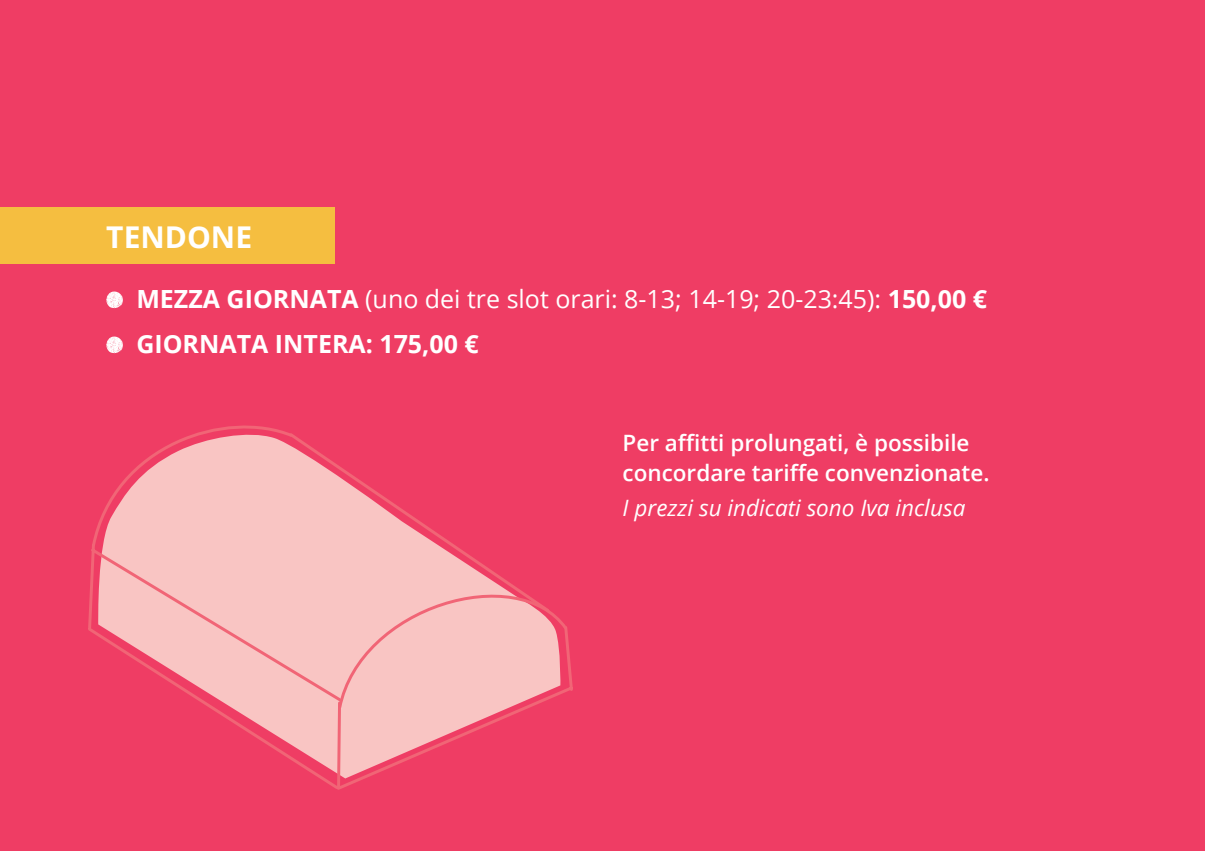
<style>
.page{position:relative;width:1205px;height:851px;background:#fff}
.page>*{position:absolute;margin:0;border:0;box-sizing:border-box;transform-origin:0 0}
.t1{font:700 30px "Open Sans";color:#fff}
.t2{font:700 25px/45px "Open Sans";color:#fff}
.t3{font:600 22.5px/30px "Open Sans";color:#fff}
.t4{font:italic 22.5px "Open Sans";color:#fff}
.s1{font-weight:400}
</style>
<div class="page">
<div style="left:0;top:0;width:1205px;height:850px;background:#ef3d64"></div>
<div style="left:0;top:207px;width:334px;height:57px;background:#f5be40"></div>
<svg style="left:106px;top:291px;width:17px;height:17px"></svg>
<svg style="left:106px;top:336px;width:17px;height:17px"></svg>
<svg style="left:88px;top:436px;width:485px;height:354px"></svg>
<svg style="left:90px;top:425px;width:206px;height:124px"></svg>
<p class="t1" style="left:106px;top:216px;width:147px">TENDONE</p>
<p class="t2" style="left:136px;top:276px;width:852px">MEZZA GIORNATA <span class="s1">(uno dei tre slot orari: 8-13; 14-19; 20-23:45):</span> 150,00 €<br>GIORNATA INTERA: 175,00 €</p>
<p class="t3" style="left:622px;top:427px;width:368px">Per affitti prolungati, è possibile concordare tariffe convenzionate.</p>
<p class="t4" style="left:622px;top:492px;width:344px">I prezzi su indicati sono Iva inclusa</p>
</div>
